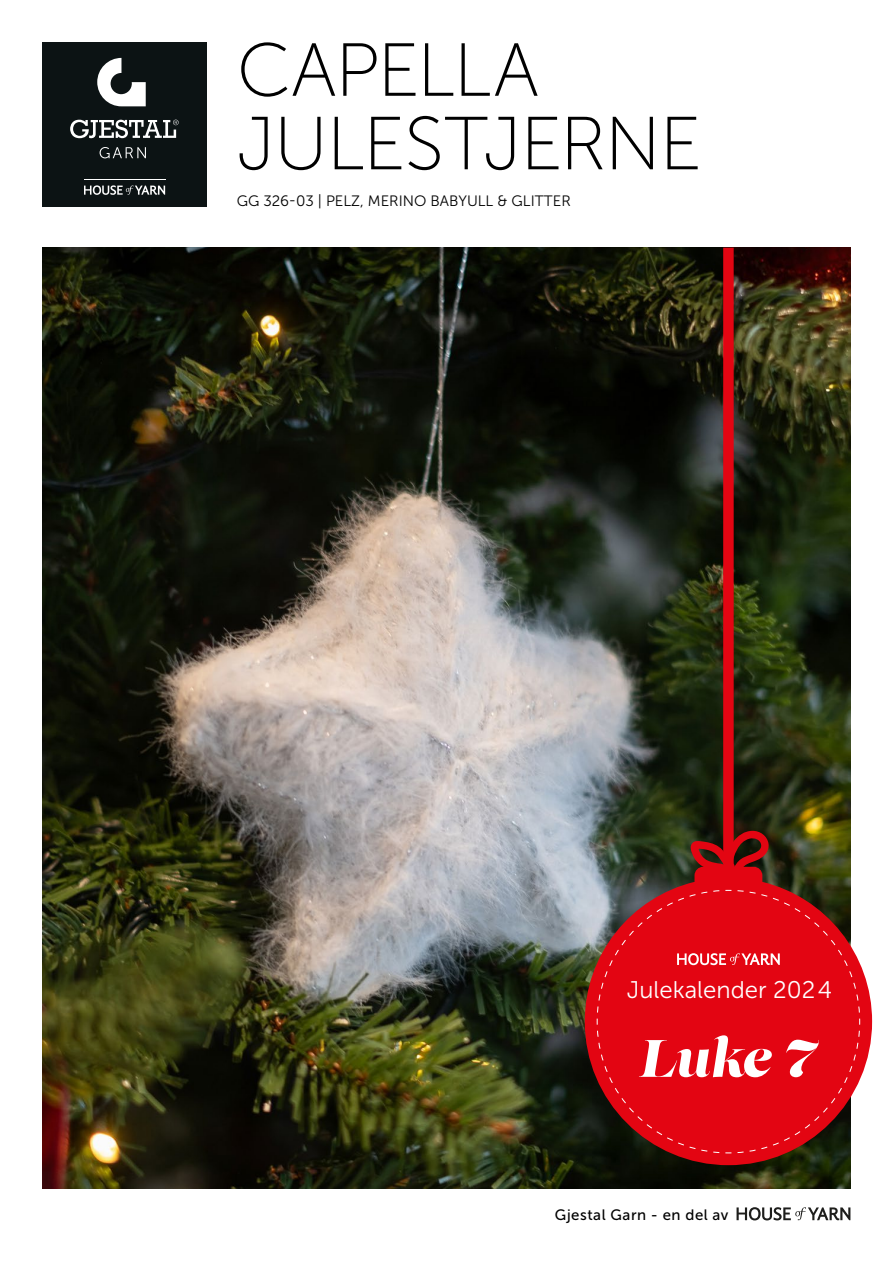
<style>
.page{position:relative;width:893px;height:1263px;background:#fff}
.page>*{position:absolute;margin:0;border:0;box-sizing:border-box;transform-origin:0 0}
.t1{font:75px "Museo Sans 100";letter-spacing:-.02em;color:#000}
.t2{font:italic 52.5px "Lust";color:#fff}
.t3{font:24px "Museo Sans 300";color:#fff}
.t4{font:15px "Museo Sans 300";color:#000}
.t5{font:15px "Museo Sans 500";letter-spacing:.035em;color:#000}
</style>
<div class="page">
<svg style="left:736px;top:1207px;width:114px;height:13px"></svg>
<div style="left:43px;top:43px;width:164px;height:164px;background:#0c1314"></div>
<hr style="left:84px;top:179px;width:81px;height:1px;background:#fff">
<svg style="left:97px;top:58px;width:49px;height:48px"></svg>
<svg style="left:100px;top:147px;width:46px;height:11px"></svg>
<svg style="left:70px;top:120px;width:109px;height:18px"></svg>
<svg style="left:84px;top:185px;width:81px;height:10px"></svg>
<img style="left:43px;top:248px;width:807px;height:940px">
<img style="left:585px;top:248px;width:287px;height:917px">
<svg style="left:596px;top:1017px;width:265px;height:137px;background:#cd0c16"></svg>
<svg style="left:596px;top:889px;width:265px;height:128px;background:#d31822"></svg>
<svg style="left:690px;top:830px;width:80px;height:45px;background:#891212"></svg>
<p class="t1" style="left:237px;top:30px;width:304px">CAPELLA</p>
<p class="t1" style="left:237px;top:104px;width:467px">JULESTJERNE</p>
<p class="t4" style="left:237px;top:193px;width:336px">GG 326-03 | PELZ, MERINO BABYULL &amp; GLITTER</p>
<h3 class="t3" style="left:627px;top:976px;width:207px">Julekalender 2024</h3>
<p class="t2" style="left:641px;top:1025px;width:177px">Luke 7</p>
<p class="t5" style="left:555px;top:1207px;width:175px">Gjestal Garn - en del av</p>
</div>
